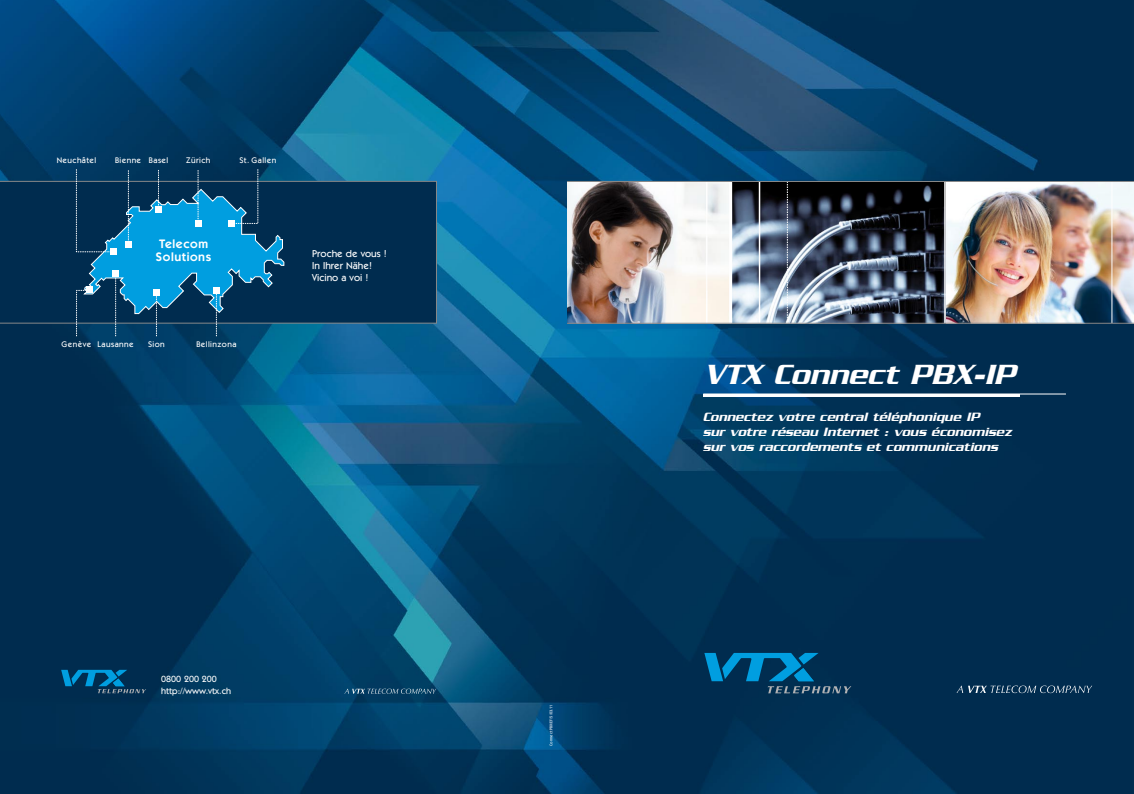
<style>
.page{position:relative;width:1134px;height:794px;background:#fff}
.page>*{position:absolute;margin:0;border:0;box-sizing:border-box;transform-origin:0 0}
.t1{font:italic 500 30px "Serpentine";color:#fff}
.t2{font:italic 500 13px/15px "Serpentine";color:#fff}
.t3{font:600 12.4px/13.2px "Itc Kabel";letter-spacing:.05em;color:#fff}
.t4{font:500 10px/12px "Itc Kabel";color:#fff}
.t5{font:500 9px/12px "Itc Kabel";color:#fff}
.t6{font:500 8.2px "Itc Kabel";letter-spacing:.05em;color:#fff}
.t7{font:500 4px "Itc Kabel";color:#fff}
</style>
<div class="page">
<img style="left:0;top:0;width:1134px;height:794px">
<img style="left:946px;top:182px;width:188px;height:141px">
<img style="left:567px;top:182px;width:162px;height:141px">
<img style="left:732px;top:182px;width:212px;height:141px">
<div style="left:0;top:181px;width:437px;height:142px;background:#002c4f"></div>
<svg style="left:76px;top:169px;width:208px;height:167px;background:#116591"></svg>
<svg style="left:61px;top:670px;width:85px;height:23px;background:#06517c"></svg>
<hr style="left:703px;top:394px;width:363px;height:1px;background:#fff">
<hr style="left:703px;top:394px;width:317px;height:2px;background:#fff">
<svg style="left:704px;top:653px;width:147px;height:40px;background:#06527c"></svg>
<svg style="left:344px;top:688px;width:92px;height:6px"></svg>
<svg style="left:956px;top:685px;width:136px;height:8px"></svg>
<hr style="left:729px;top:181px;width:3px;height:142px;background:#fff">
<hr style="left:944px;top:181px;width:2px;height:142px;background:#fff">
<svg style="left:706px;top:182px;width:1px;height:141px"></svg>
<hr style="left:1111px;top:181px;width:1px;height:142px;background:#fff">
<svg style="left:787px;top:182px;width:1px;height:141px"></svg>
<hr style="left:759px;top:182px;width:1px;height:141px;background:#fff">
<hr style="left:567px;top:181px;width:567px;height:1px;background:#878889">
<hr style="left:567px;top:323px;width:567px;height:1px;background:#878889">
<p class="t6" style="left:57px;top:156px;width:41px">Neuchâtel</p>
<p class="t6" style="left:115px;top:156px;width:55px">Bienne Basel</p>
<p class="t6" style="left:186px;top:156px;width:26px">Zürich</p>
<p class="t6" style="left:239px;top:156px;width:38px">St. Gallen</p>
<p class="t3" style="left:156px;top:237px;width:57px">Telecom<br>Solutions</p>
<p class="t6" style="left:62px;top:339px;width:74px">Genève Lausanne</p>
<p class="t6" style="left:148px;top:339px;width:18px">Sion</p>
<p class="t6" style="left:196px;top:339px;width:42px">Bellinzona</p>
<p class="t4" style="left:312px;top:247px;width:76px">Proche de vous !<br>In Ihrer Nähe!<br>Vicino a voi !</p>
<p class="t5" style="left:161px;top:673px;width:72px">0800 200 200 http://www.vtx.ch</p>
<p class="t7" style="left:549px;top:745px;width:43px;rotate:-90deg">Connect PBX/EF/5/03.11</p>
<h1 class="t1" style="left:704px;top:358px;width:313px">VTX Connect PBX-IP</h1>
<p class="t2" style="left:703px;top:409px;width:311px">Connectez votre central téléphonique IP<br>sur votre réseau Internet : vous économisez sur vos raccordements et communications</p>
</div>
